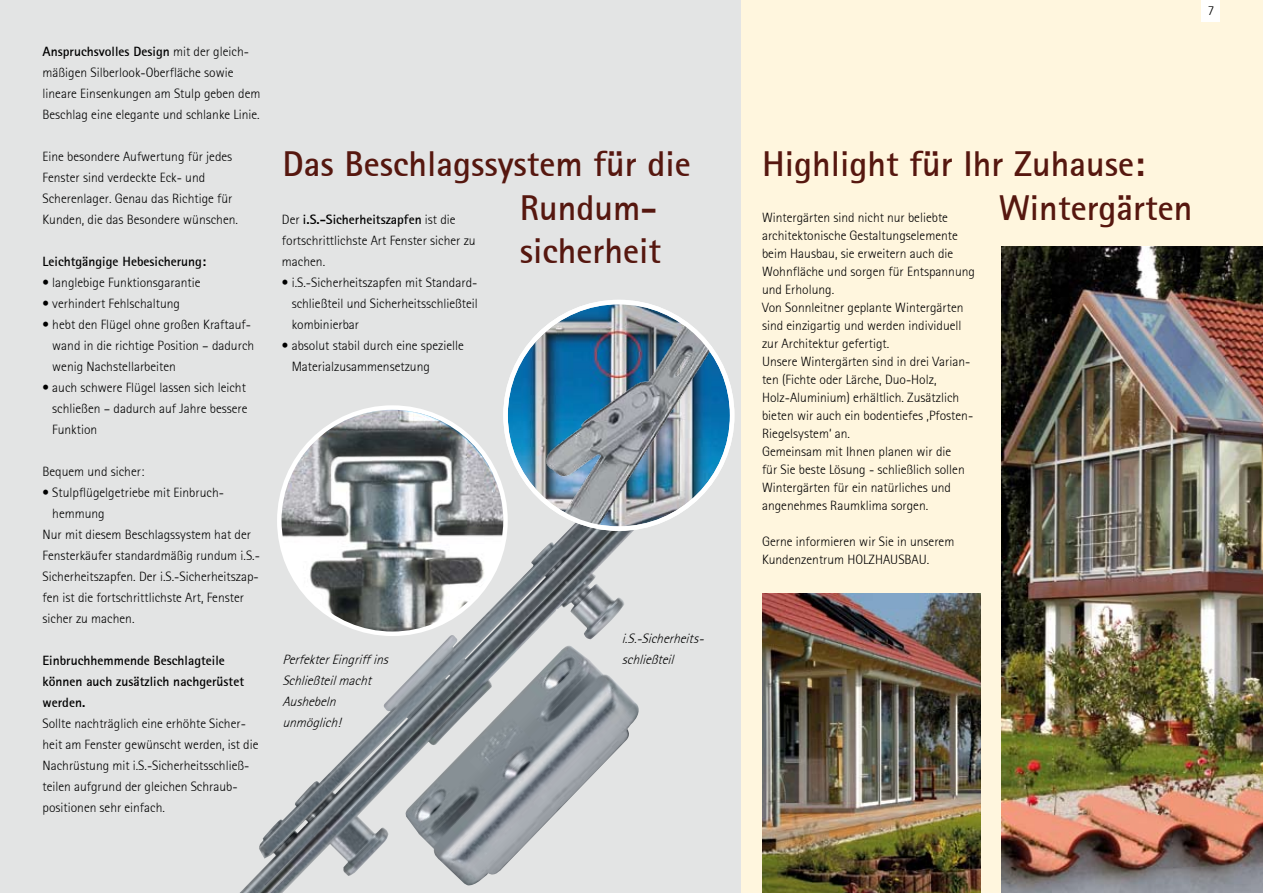
<style>
.page{position:relative;width:1263px;height:893px;background:#fff}
.page>*{position:absolute;margin:0;border:0;box-sizing:border-box;transform-origin:0 0}
.t1{font:36px/43.2px "Rotissanserifbold";color:#56170f}
.t2{font:13.5px/21px "Rotissanserif";color:#000}
.t3{font:13.5px/21px "Rotissanserifbold";color:#000}
.t4{font:italic 13.5px/21px "Rotissanserif";color:#000}
.s1{font-family:"Rotissanserif"}
</style>
<div class="page">
<div style="left:739px;top:0;width:524px;height:893px;background:#fff6de"></div>
<div style="left:0;top:0;width:741px;height:893px;background:#e3e4e4"></div>
<div style="left:1201px;top:0;width:19px;height:21px;background:#fff"></div>
<svg style="left:279px;top:408px;width:226px;height:226px;background:#727678"></svg>
<img style="left:384px;top:410px;width:104px;height:47px">
<img style="left:240px;top:457px;width:399px;height:436px">
<img style="left:505px;top:302px;width:227px;height:226px;border-radius:50%">
<img style="left:538px;top:302px;width:178px;height:227px">
<img style="left:1002px;top:247px;width:261px;height:646px">
<img style="left:762px;top:594px;width:219px;height:299px">
<p class="t3" style="left:43px;top:40px;width:208px">Anspruchsvolles Design <span class="s1">mit der gleich-</span></p>
<p class="t2" style="left:43px;top:62px;width:219px">mäßigen Silberlook-Oberfläche sowie lineare Einsenkungen am Stulp geben dem<br>Beschlag eine elegante und schlanke Linie.</p>
<p class="t2" style="left:43px;top:146px;width:197px">Eine besondere Aufwertung für jedes Fenster sind verdeckte Eck- und Scherenlager. Genau das Richtige für Kunden, die das Besondere wünschen.</p>
<p class="t3" style="left:43px;top:250px;width:165px">Leichtgängige Hebesicherung:</p>
<p class="t2" style="left:43px;top:272px;width:159px">• langlebige Funktionsgarantie</p>
<p class="t2" style="left:43px;top:293px;width:139px">• verhindert Fehlschaltung</p>
<p class="t2" style="left:52px;top:314px;width:203px;text-indent:-10px">• hebt den Flügel ohne großen Kraftauf&shy;wand in die richtige Position – dadurch wenig Nachstellarbeiten</p>
<p class="t2" style="left:52px;top:377px;width:197px;text-align:justify;text-indent:-10px">• auch schwere Flügel lassen sich leicht schließen – dadurch auf Jahre bessere Funktion</p>
<p class="t2" style="left:43px;top:461px;width:103px">Bequem und sicher:</p>
<p class="t2" style="left:43px;top:482px;width:183px">• Stulpflügelgetriebe mit Einbruch-</p>
<p class="t2" style="left:52px;top:503px;width:54px">hemmung</p>
<p class="t2" style="left:43px;top:524px;width:210px">Nur mit diesem Beschlagssystem hat der</p>
<p class="t2" style="left:43px;top:545px;width:219px">Fensterkäufer standardmäßig rundum i.S.-</p>
<p class="t2" style="left:43px;top:566px;width:218px">Sicherheitszapfen. Der i.S.-Sicherheitszap-</p>
<p class="t2" style="left:43px;top:587px;width:203px">fen ist die fortschrittlichste Art, Fenster</p>
<p class="t2" style="left:43px;top:608px;width:93px">sicher zu machen.</p>
<p class="t3" style="left:43px;top:649px;width:203px">Einbruchhemmende Beschlagteile können auch zusätzlich nachgerüstet werden.</p>
<p class="t2" style="left:43px;top:713px;width:217px">Sollte nachträglich eine er-höhte Sicher&shy;heit am Fenster gewünscht werden, ist die Nachrüstung mit i.S.-Sicherheitsschließ&shy;teilen aufgrund der gleichen Schraub&shy;positionen sehr einfach.</p>
<h1 class="t1" style="left:520px;top:142px;width:173px;text-indent:-237px">Das Beschlagssystem für die<br>Rundum&shy;sicherheit</h1>
<p class="t3" style="left:282px;top:208px;width:175px"><span class="s1">Der</span> i.S.-Sicherheitszapfen <span class="s1">ist die</span></p>
<p class="t2" style="left:282px;top:230px;width:195px">fortschrittlichste Art Fenster sicher zu machen.</p>
<p class="t2" style="left:292px;top:272px;width:188px;text-align:justify;text-indent:-10px">• i.S.-Sicherheitszapfen mit Standard&shy;schließteil und Sicherheitsschließteil kombinierbar</p>
<p class="t2" style="left:292px;top:335px;width:174px;text-indent:-10px">• absolut stabil durch eine spezielle<br>Materialzusammensetzung</p>
<p class="t4" style="left:282px;top:649px;width:111px">PerfekterEingriffins<br>Schließteilmacht<br>Aushebeln unmöglich!</p>
<p class="t4" style="left:622px;top:628px;width:88px">i.S.-Sicherheits&shy;schließteil</p>
<p class="t2" style="left:1208px;top:0;width:8px">7</p>
<h1 class="t1" style="left:762px;top:142px;width:384px">Highlight für Ihr Zuhause:</h1>
<p class="t2" style="left:762px;top:207px;width:187px">Wintergärten sind nicht nur beliebte</p>
<h1 class="t1" style="left:999px;top:185px;width:195px">Wintergärten</h1>
<p class="t2" style="left:762px;top:226px;width:214px;line-height:18px">architektonische Gestaltungselemente beim Hausbau, sie erweitern auch die Wohnfläche und sorgen für Entspannung und Erholung.<br>Von Sonnleitner geplante Wintergärten sind einzigartig und werden individuell zur Architektur gefertigt.<br>Unsere Wintergärten sind in drei Varian&shy;ten (Fichte oder Lärche, Duo-Holz, Holz-Aluminium) erhältlich. Zusätzlich bieten wir auch ein bodentiefes ‚Pfosten-Riegelsystem‘ an.<br>Gemeinsam mit Ihnen planen wir die<br>für Sie beste Lösung - schließlich sollen Wintergärten für ein natürliches und angenehmes Raumklima sorgen.</p>
<p class="t2" style="left:762px;top:532px;width:194px;line-height:18px">Gerne informieren wir Sie in unserem<br>Kundenzentrum HOLZHAUSBAU.</p>
</div>
